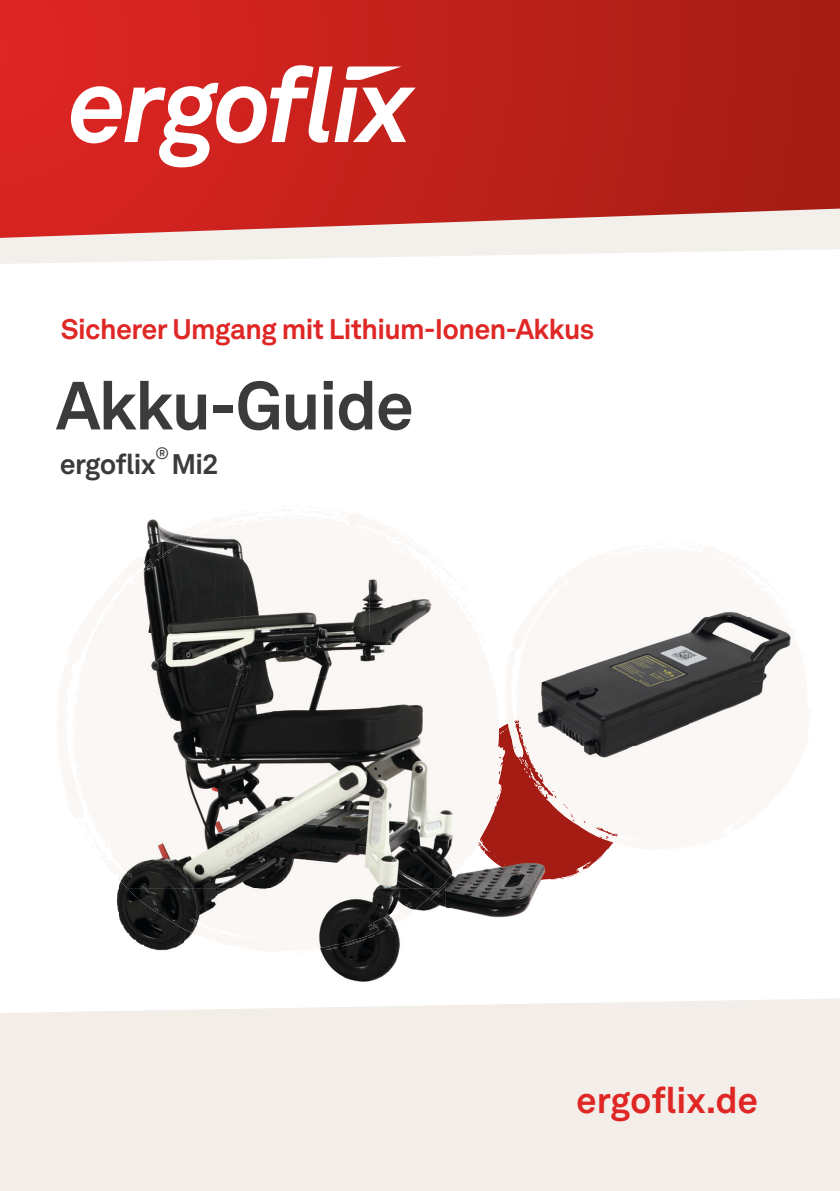
<style>
.page{position:relative;width:840px;height:1191px;background:#fff}
.page>*{position:absolute;margin:0;border:0;box-sizing:border-box;transform-origin:0 0}
.t1{font:700 67.2px "Akkurat LL";letter-spacing:-.02em;color:#3b3b3b}
.t2{font:700 36.2px "Akkurat LL";color:#df2725}
.t3{font:700 28px "Akkurat LL";letter-spacing:-.02em;color:#df2725}
.t4{font:700 28px "Akkurat LL";letter-spacing:-.02em;color:#3b3b3b}
.t5{font:16.4px "Akkurat LL";color:#3b3b3b}
</style>
<div class="page">
<div style="left:0;top:998px;width:839px;height:193px;background:#f3eee9"></div>
<svg style="left:244px;top:547px;width:191px;height:86px;fill:#faf7f5"></svg>
<img style="left:119px;top:888px;width:65px;height:115px">
<img style="left:445px;top:880px;width:130px;height:123px">
<img style="left:54px;top:879px;width:65px;height:124px">
<img style="left:184px;top:998px;width:65px;height:5px">
<img style="left:315px;top:952px;width:130px;height:51px">
<img style="left:249px;top:998px;width:66px;height:5px">
<img style="left:382px;top:582px;width:53px;height:24px">
<img style="left:54px;top:1003px;width:521px;height:40px">
<img style="left:119px;top:519px;width:125px;height:369px">
<img style="left:369px;top:547px;width:66px;height:35px">
<img style="left:244px;top:633px;width:183px;height:127px">
<img style="left:244px;top:760px;width:250px;height:128px">
<img style="left:127px;top:888px;width:276px;height:64px">
<img style="left:403px;top:884px;width:43px;height:36px">
<img style="left:233px;top:920px;width:170px;height:32px">
<svg style="left:462px;top:760px;width:145px;height:120px"></svg>
<svg style="left:0;top:238px;width:839px;height:26px;fill:#f3efea"></svg>
<svg style="left:0;top:0;width:839px;height:238px;background:#c2302a"></svg>
<svg style="left:71px;top:65px;width:344px;height:102px"></svg>
<svg style="left:505px;top:810px;width:113px;height:40px;fill:#a51c15"></svg>
<img style="left:498px;top:725px;width:26px;height:40px">
<img style="left:506px;top:765px;width:18px;height:45px">
<img style="left:469px;top:745px;width:37px;height:65px">
<img style="left:513px;top:746px;width:11px;height:7px">
<img style="left:704px;top:610px;width:46px;height:7px">
<img style="left:539px;top:617px;width:255px;height:65px">
<img style="left:505px;top:682px;width:262px;height:64px">
<img style="left:524px;top:746px;width:110px;height:64px">
<p class="t3" style="left:61px;top:307px;width:534px">Sicherer Umgang mit Lithium-Ionen-Akkus</p>
<h1 class="t1" style="left:56px;top:354px;width:359px">Akku-Guide</h1>
<p class="t4" style="left:60px;top:443px;width:98px">ergoflix</p>
<p class="t5" style="left:155px;top:441px;width:15px">®</p>
<p class="t4" style="left:171px;top:443px;width:48px">Mi2</p>
<p class="t2" style="left:575px;top:1072px;width:184px">ergoflix.de</p>
</div>
